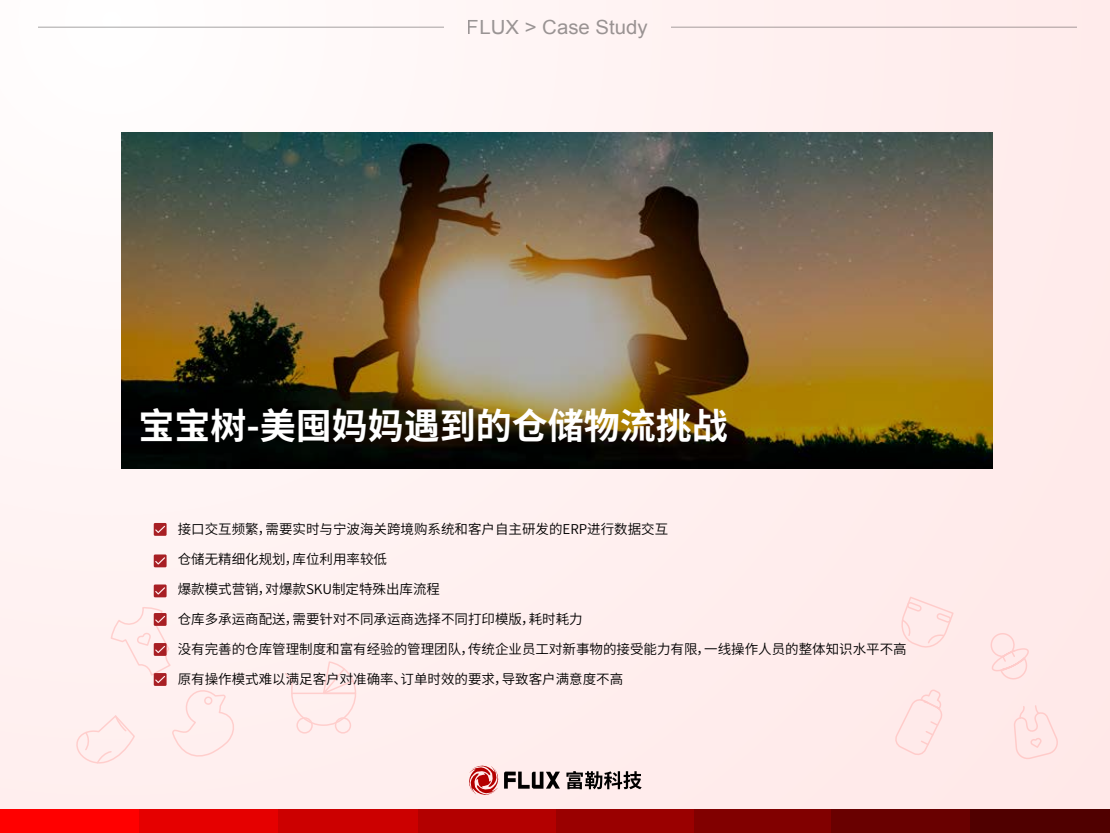
<style>
.page{position:relative;width:1110px;height:833px;background:#fff}
.page>*{position:absolute;margin:0;border:0;box-sizing:border-box;transform-origin:0 0}
.t1{font:700 36px "Source Han Sans CN";color:#fff}
.t2{font:19.5px "Arial";color:#333;scale:1.05 1}
.t3{font:13.5px "Source Han Sans CN";color:#000}
</style>
<div class="page">
<div style="left:0;top:1px;width:1109px;height:831px;background:#ffefef"></div>
<svg style="left:566px;top:771px;width:76px;height:18px"></svg>
<svg style="left:469px;top:765px;width:91px;height:30px"></svg>
<div style="left:0;top:809px;width:139px;height:23px;background:#f00"></div>
<div style="left:139px;top:809px;width:140px;height:23px;background:#e50000"></div>
<div style="left:279px;top:809px;width:139px;height:23px;background:#c00"></div>
<div style="left:418px;top:809px;width:139px;height:23px;background:#b30000"></div>
<div style="left:556px;top:809px;width:140px;height:23px;background:#9a0000"></div>
<div style="left:694px;top:809px;width:139px;height:23px;background:#810000"></div>
<div style="left:831px;top:809px;width:140px;height:23px;background:#690000"></div>
<div style="left:971px;top:809px;width:139px;height:23px;background:#500000"></div>
<hr style="left:671px;top:26px;width:406px;height:2px;background:#333">
<hr style="left:38px;top:26px;width:406px;height:2px;background:#333">
<svg style="left:895px;top:689px;width:48px;height:66px"></svg>
<svg style="left:901px;top:596px;width:53px;height:52px"></svg>
<svg style="left:1013px;top:705px;width:45px;height:54px"></svg>
<svg style="left:990px;top:633px;width:39px;height:47px"></svg>
<div style="left:296px;top:717px;width:17px;height:16px;border:2px solid #ffafac;border-radius:50%"></div>
<div style="left:335px;top:717px;width:16px;height:16px;border:2px solid #ffafac;border-radius:50%"></div>
<svg style="left:285px;top:661px;width:72px;height:65px"></svg>
<svg style="left:154px;top:523px;width:13px;height:13px"></svg>
<svg style="left:154px;top:554px;width:13px;height:13px"></svg>
<svg style="left:154px;top:584px;width:13px;height:13px"></svg>
<svg style="left:76px;top:607px;width:158px;height:156px"></svg>
<img style="left:122px;top:132px;width:871px;height:336px">
<h2 class="t2" style="left:467px;top:14px;width:174px">FLUX &gt; Case Study</h2>
<h1 class="t1" style="left:139px;top:405px;width:591px">宝宝树-美囤妈妈遇到的仓储物流挑战</h1>
<p class="t3" style="left:178px;top:521px;width:492px">接口交互频繁，需要实时与宁波海关跨境购系统和客户自主研发的ERP进行数据交互</p>
<p class="t3" style="left:178px;top:551px;width:211px">仓储无精细化规划，库位利用率较低</p>
<p class="t3" style="left:178px;top:581px;width:264px">爆款模式营销，对爆款SKU制定特殊出库流程</p>
<p class="t3" style="left:178px;top:611px;width:406px">仓库多承运商配送，需要针对不同承运商选择不同打印模版，耗时耗力</p>
<p class="t3" style="left:178px;top:641px;width:730px">没有完善的仓库管理制度和富有经验的管理团队，传统企业员工对新事物的接受能力有限，一线操作人员的整体知识水平不高</p>
<p class="t3" style="left:178px;top:671px;width:447px">原有操作模式难以满足客户对准确率、订单时效的要求，导致客户满意度不高</p>
</div>
